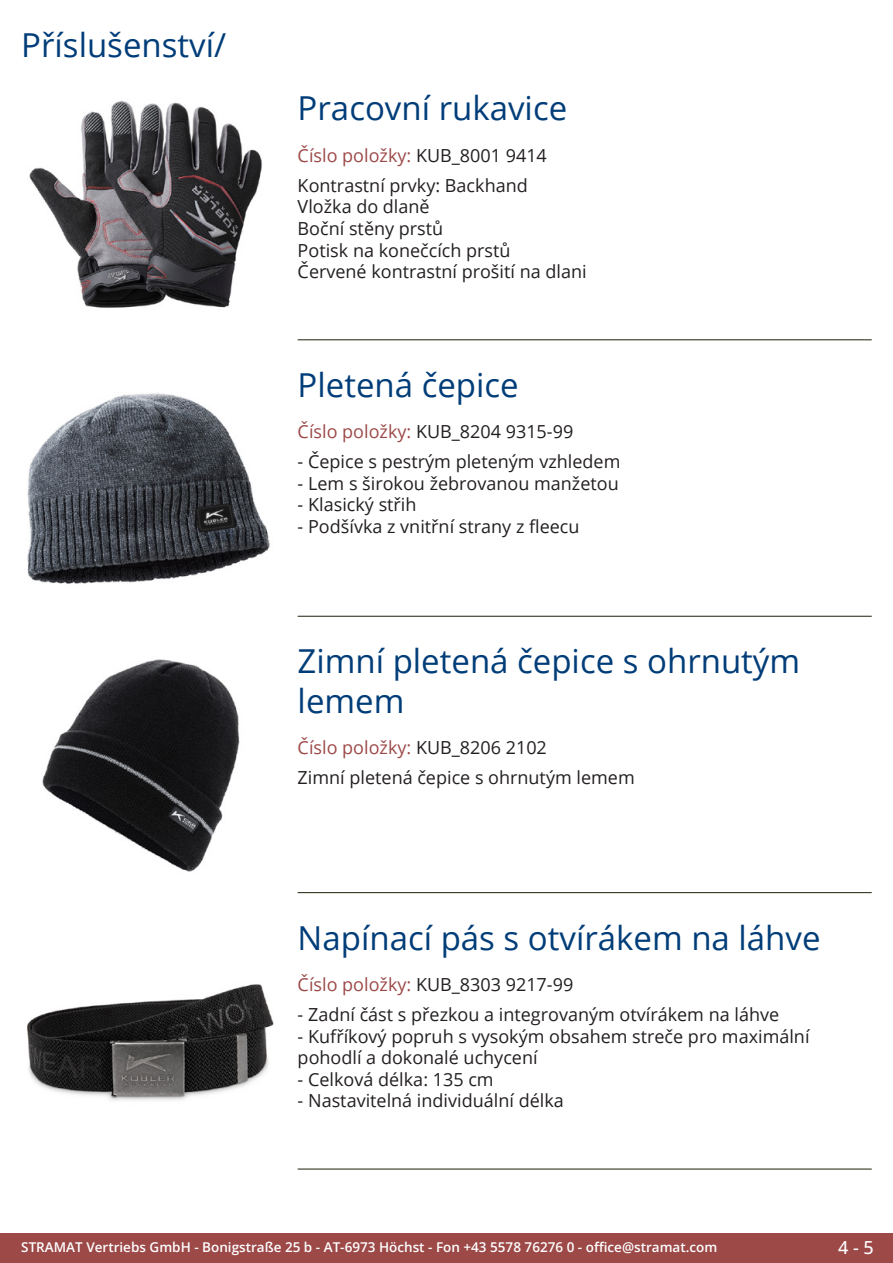
<style>
.page{position:relative;width:893px;height:1263px;background:#fff}
.page>*{position:absolute;margin:0;border:0;box-sizing:border-box;transform-origin:0 0}
.Produkttitel{font:33px/39.6px "Open Sans";color:#003d78}
.RastTitel{font:33px "Open Sans";color:#003d78}
.Beschreibung_Text{font:18px/21.6px "Open Sans";color:#231f20}
.TechDaten_Überschrif{font:18px "Open Sans";color:#231f20}
.TechDaten_Überschrif-2{font:18px "Open Sans";color:#9c4948}
.t1{font:500 18px "Open Sans";color:#fff}
.t2{font:600 13.5px "Open Sans";color:#fff}
.s1{color:#231f20}
.s2{color:#9c4948}
</style>
<div class="page">
<div style="left:0;top:1233px;width:893px;height:30px;background:#9c4948"></div>
<hr style="left:298px;top:340px;width:574px;height:1px;background:#201d08">
<hr style="left:298px;top:616px;width:574px;height:1px;background:#201d08">
<hr style="left:298px;top:892px;width:574px;height:1px;background:#201d08">
<hr style="left:298px;top:1169px;width:574px;height:1px;background:#201d08">
<img style="left:29px;top:100px;width:233px;height:208px">
<img style="left:27px;top:393px;width:243px;height:191px">
<img style="left:42px;top:659px;width:198px;height:213px">
<img style="left:27px;top:984px;width:247px;height:117px">
<p class="RastTitel" style="left:21px;top:22px;width:206px">Příslušenství/</p>
<p class="Produkttitel" style="left:298px;top:88px;width:271px">Pracovní rukavice</p>
<p class="TechDaten_Überschrif-2" style="left:298px;top:143px;width:251px">Číslo položky: <span class="s1">KUB_8001 9414</span></p>
<p class="Beschreibung_Text" style="left:298px;top:174px;width:290px">Kontrastní prvky: Backhand<br>Vložka do dlaně<br>Boční stěny prstů<br>Potisk na konečcích prstů<br>Červené kontrastní prošití na dlani</p>
<p class="Produkttitel" style="left:298px;top:364px;width:223px">Pletená čepice</p>
<p class="TechDaten_Überschrif" style="left:298px;top:420px;width:277px"><span class="s2">Číslo položky:</span> KUB_8204 9315-99</p>
<p class="Beschreibung_Text" style="left:298px;top:450px;width:324px">- Čepice s pestrým pleteným vzhledem</p>
<p class="Beschreibung_Text" style="left:298px;top:472px;width:323px">- Lem s širokou žebrovanou manžetou</p>
<p class="Beschreibung_Text" style="left:298px;top:494px;width:120px">- Klasický střih</p>
<p class="Beschreibung_Text" style="left:298px;top:515px;width:283px">- Podšívka z vnitřní strany z fleecu</p>
<p class="Produkttitel" style="left:298px;top:640px;width:504px">Zimní pletená čepice s ohrnutým lemem</p>
<p class="TechDaten_Überschrif-2" style="left:298px;top:735px;width:251px">Číslo položky: <span class="s1">KUB_8206 2102</span></p>
<p class="Beschreibung_Text" style="left:298px;top:766px;width:339px">Zimní pletená čepice s ohrnutým lemem</p>
<p class="Produkttitel" style="left:298px;top:917px;width:524px">Napínací pás s otvírákem na láhve</p>
<p class="TechDaten_Überschrif" style="left:298px;top:972px;width:277px"><span class="s2">Číslo položky:</span> KUB_8303 9217-99</p>
<p class="Beschreibung_Text" style="left:298px;top:1003px;width:483px">- Zadní část s přezkou a integrovaným otvírákem na láhve</p>
<p class="Beschreibung_Text" style="left:298px;top:1025px;width:513px">- Kufříkový popruh s vysokým obsahem streče pro maximální pohodlí a dokonalé uchycení</p>
<p class="Beschreibung_Text" style="left:298px;top:1068px;width:198px">- Celková délka: 135 cm</p>
<p class="Beschreibung_Text" style="left:298px;top:1089px;width:268px">- Nastavitelná individuální délka</p>
<p class="t2" style="left:21px;top:1238px;width:698px">STRAMAT Vertriebs GmbH - Bonigstraße 25 b - AT-6973 Höchst - Fon +43 5578 76276 0 - office@stramat.com</p>
<p class="t1" style="left:838px;top:1234px;width:37px">4 - 5</p>
</div>
